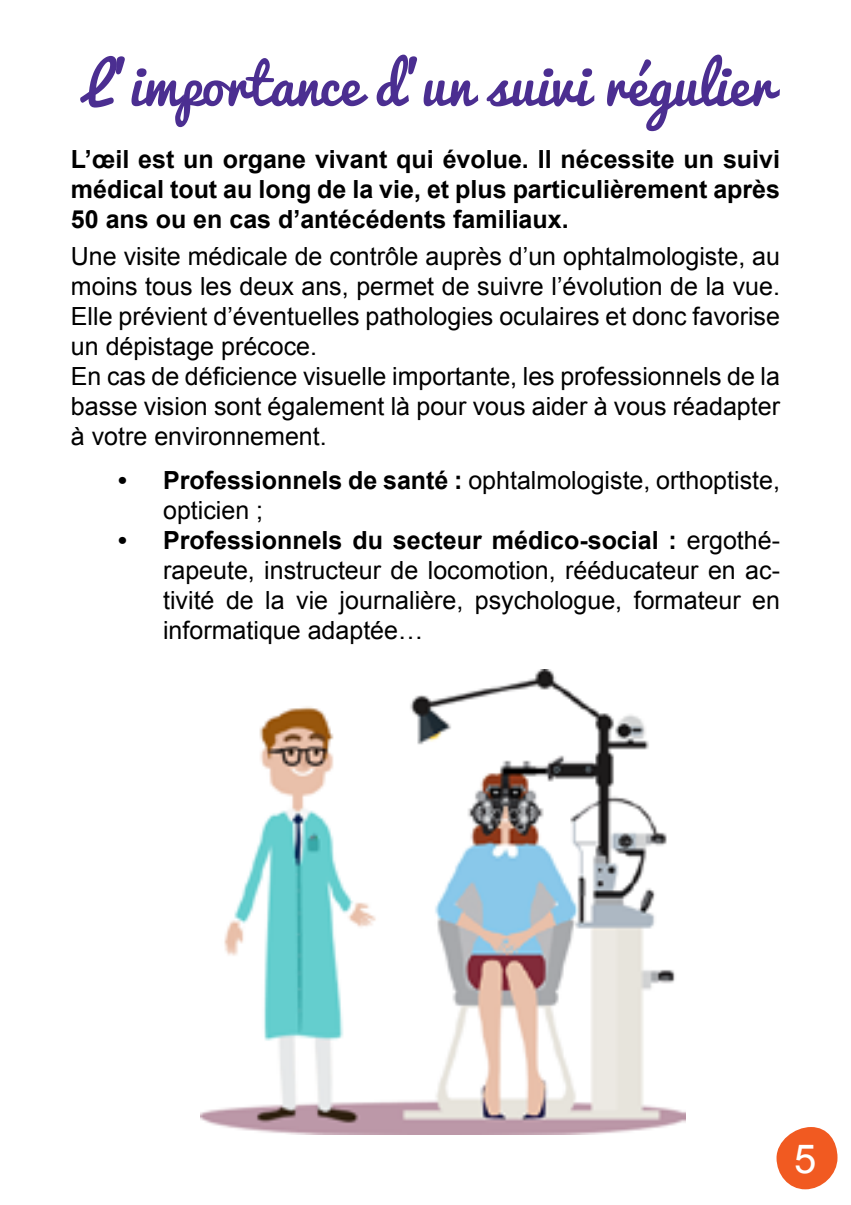
<style>
.page{position:relative;width:851px;height:1205px;background:#fff}
.page>*{position:absolute;margin:0;border:0;box-sizing:border-box;transform-origin:0 0}
.titre_H1{font:55px "Pacifico";color:#4b2e91}
.t1{font:40px "Arial";color:#fff}
.t2{font:25px/30px "Arial";color:#000;text-align:justify}
.t3{font:700 25px/30px "Arial";color:#000;text-align:justify}
.s1{font-weight:700}
</style>
<div class="page">
<svg style="left:776px;top:1127px;width:61px;height:62px"></svg>
<img style="left:200px;top:670px;width:485px;height:465px">
<h1 class="titre_H1" style="left:85px;top:55px;width:689px">L’importance d’un suivi régulier</h1>
<p class="t3" style="left:71px;top:145px;width:710px">L’œil est un organe vivant qui évolue. Il nécessite un suivi médical tout au long de la vie, et plus particulièrement après 50 ans ou en cas d’antécédents familiaux.</p>
<p class="t2" style="left:71px;top:241px;width:710px">Une visite médicale de contrôle auprès d’un ophtalmologiste, au moins tous les deux ans, permet de suivre l’évolution de la vue.<br>Elle prévient d’éventuelles pathologies oculaires et donc favorise un dépistage précoce.</p>
<p class="t2" style="left:71px;top:361px;width:710px">En cas de déficience visuelle importante, les professionnels de la basse vision sont également là pour vous aider à vous réadapter à votre environnement.</p>
<p class="t2" style="left:163px;top:465px;width:618px;text-indent:-45px"><span class="s1">• Professionnels de santé :</span> ophtalmologiste, orthoptiste, opticien ;</p>
<p class="t2" style="left:163px;top:525px;width:618px;text-indent:-45px"><span class="s1">• Professionnels du secteur médico-social :</span> ergothé&shy;rapeute, instructeur de locomotion, rééducateur en ac&shy;tivité de la vie journalière, psychologue, formateur en informatique adaptée…</p>
<h2 class="t1" style="left:794px;top:1132px;width:24px">5</h2>
</div>
